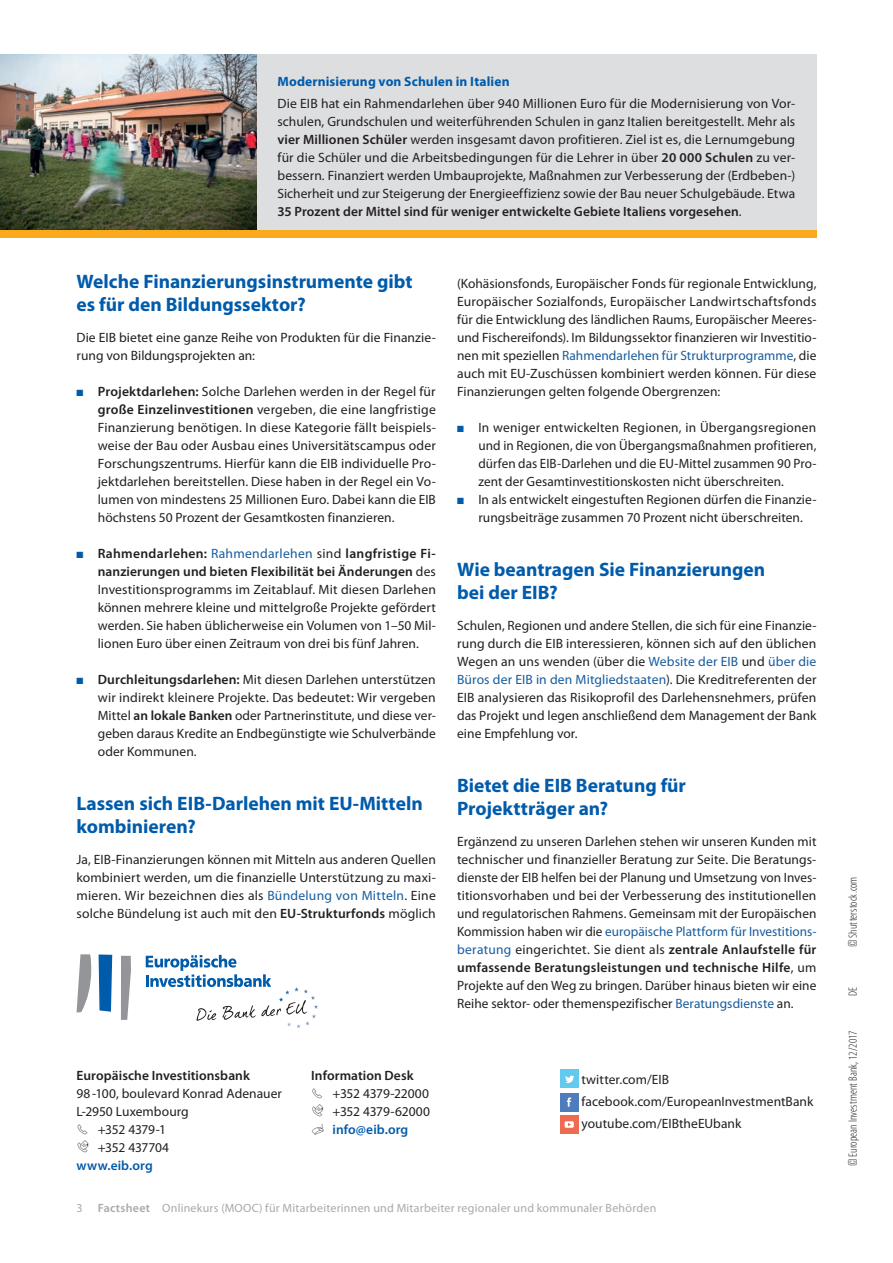
<style>
.page{position:relative;width:893px;height:1263px;background:#fff}
.page>*{position:absolute;margin:0;border:0;box-sizing:border-box;transform-origin:0 0}
.t1{font:700 19.5px/22.5px "Myriad Pro";color:#015bab}
.t2{font:13.5px/18px "Myriad Pro";letter-spacing:.005em;color:#231f20;text-align:justify}
.t3{font:600 13.5px "Myriad Pro";letter-spacing:.005em;color:#231f20}
.t4{font:700 13.5px "Myriad Pro";letter-spacing:.01em;color:#015bab}
.t5{font:13.5px/18px "Myriad Pro";letter-spacing:-.015em;color:#231f20;text-align:right}
.t6{font:600 13.5px "Myriad Pro";letter-spacing:.005em;color:#015bab}
.t7{font:13.5px/18px "Myriad Pro";letter-spacing:-.02em;color:#231f20;text-align:right}
.t8{font:12px "Myriad Pro";letter-spacing:.02em;color:#a8a9ad}
.t9{font:300 condensed 12px "Myriad Pro";letter-spacing:.01em;color:#231f20}
.s1{font-weight:600}
.s2{color:#015bab}
.s3{color:#175d9e}
.s4{font-family:"Rift";font-stretch:normal}
</style>
<div class="page">
<div style="left:256px;top:54px;width:560px;height:183px;background:#dddee0"></div>
<img style="left:0;top:54px;width:256px;height:176px">
<div style="left:0;top:230px;width:816px;height:8px;background:#f9a91b"></div>
<div style="left:560px;top:1070px;width:19px;height:18px;background:#61caee"></div>
<svg style="left:565px;top:1075px;width:9px;height:8px"></svg>
<div style="left:560px;top:1093px;width:18px;height:18px;background:#4e7cbe"></div>
<svg style="left:567px;top:1097px;width:4px;height:10px"></svg>
<div style="left:560px;top:1115px;width:18px;height:19px;background:#ee6b50"></div>
<svg style="left:565px;top:1121px;width:9px;height:7px"></svg>
<svg style="left:77px;top:954px;width:14px;height:58px"></svg>
<svg style="left:99px;top:954px;width:13px;height:58px"></svg>
<svg style="left:121px;top:956px;width:10px;height:64px"></svg>
<svg style="left:146px;top:955px;width:172px;height:73px"></svg>
<p class="t4" style="left:277px;top:73px;width:234px">Modernisierung von Schulen in Italien</p>
<p class="t2" style="left:277px;top:95px;width:519px">Die EIB hat ein Rahmendarlehen über 940 Millionen Euro für die Modernisierung von Vor&shy;schulen, Grundschulen und weiterführenden Schulen in ganz Italien bereitgestellt. Mehr als <span class="s1">vier Millionen Schüler</span> werden insgesamt davon profitieren. Ziel ist es, die Lernumgebung für die Schüler und die Arbeitsbedingungen für die Lehrer in über <span class="s1">20 000 Schulen</span> zu ver&shy;bessern. Finanziert werden Umbauprojekte, Maßnahmen zur Verbesserung der (Erdbeben-)<br>Sicherheit und zur Steigerung der Energieeffizienz sowie der Bau neuer Schulgebäude. Etwa <span class="s1">35 Prozent der Mittel sind für weniger entwickelte Gebiete Italiens vorgesehen</span>.</p>
<h1 class="t1" style="left:77px;top:270px;width:337px">Welche Finanzierungsinstrumente gibt es für den Bildungssektor?</h1>
<p class="t2" style="left:77px;top:329px;width:361px">Die EIB bietet eine ganze Reihe von Produkten für die Finanzie&shy;rung von Bildungsprojekten an:</p>
<p class="t2" style="left:98px;top:383px;width:340px;text-indent:-21px"><span class="s2">■</span> <span class="s1">Projektdarlehen:</span> Solche Darlehen werden in der Regel für <span class="s1">große Einzelinvestitionen</span> vergeben, die eine langfristige Finanzierung benötigen. In diese Kategorie fällt beispiels&shy;weise der Bau oder Ausbau eines Universitätscampus oder Forschungszentrums. Hierfür kann die EIB individuelle Pro&shy;jektdarlehen bereitstellen. Diese haben in der Regel ein Vo&shy;lumen von mindestens 25 Millionen Euro. Dabei kann die EIB höchstens 50 Prozent der Gesamtkosten finanzieren.</p>
<p class="t2" style="left:98px;top:545px;width:340px;text-indent:-21px"><span class="s2">■</span> <span class="s1">Rahmendarlehen:</span> <span class="s3">Rahmendarlehen</span> sind <span class="s1">langfristige Fi&shy;nanzierungen und bieten Flexibilität bei Änderungen</span> des Investitionsprogramms im Zeitablauf. Mit diesen Darlehen können mehrere kleine und mittelgroße Projekte gefördert werden. Sie haben üblicherweise ein Volumen von 1–50 Mil&shy;lionen Euro über einen Zeitraum von drei bis fünf Jahren.</p>
<p class="t2" style="left:98px;top:671px;width:340px;text-indent:-21px"><span class="s2">■</span> <span class="s1">Durchleitungsdarlehen:</span> Mit diesen Darlehen unterstützen wir indirekt kleinere Projekte. Das bedeutet: Wir vergeben Mittel <span class="s1">an lokale Banken</span> oder Partnerinstitute, und diese ver&shy;geben daraus Kredite an Endbegünstigte wie Schulverbände oder Kommunen.</p>
<h1 class="t1" style="left:77px;top:792px;width:348px">Lassen sich EIB-Darlehen mit EU-Mitteln kombinieren?</h1>
<p class="t2" style="left:77px;top:851px;width:361px">Ja, EIB-Finanzierungen können mit Mitteln aus anderen Quellen kombiniert werden, um die finanzielle Unterstützung zu maxi&shy;mieren. Wir bezeichnen dies als <span class="s3">Bündelung von Mitteln</span>. Eine solche Bündelung ist auch mit den <span class="s1">EU-Strukturfonds</span> möglich</p>
<p class="t2" style="left:457px;top:275px;width:361px">(Kohäsionsfonds, Europäischer Fonds für regionale Entwicklung, Europäischer Sozialfonds, Europäischer Landwirtschaftsfonds für die Entwicklung des ländlichen Raums, Europäischer Meeres&shy;und Fischereifonds). Im Bildungssektor finanzieren wir Investitio&shy;nen mit speziellen <span class="s3">Rahmendarlehen für Strukturprogramme</span>, die auch mit EU-Zuschüssen kombiniert werden können. Für diese Finanzierungen gelten folgende Obergrenzen:</p>
<p class="t2" style="left:478px;top:419px;width:340px;text-indent:-21px"><span class="s2">■</span> In weniger entwickelten Regionen, in Übergangsregionen und in Regionen, die von Übergangsmaßnahmen profitieren, dürfen das EIB-Darlehen und die EU-Mittel zusammen 90 Pro&shy;zent der Gesamtinvestitionskosten nicht überschreiten.</p>
<p class="t2" style="left:457px;top:491px;width:361px;text-align:center"><span class="s2">■</span> In als entwickelt eingestuften Regionen dürfen die Finanzie&shy;rungsbeiträge zusammen 70 Prozent nicht überschreiten.</p>
<h1 class="t1" style="left:457px;top:558px;width:310px">Wie beantragen Sie Finanzierungen bei der EIB?</h1>
<p class="t2" style="left:457px;top:617px;width:361px">Schulen, Regionen und andere Stellen, die sich für eine Finanzie&shy;rung durch die EIB interessieren, können sich auf den üblichen Wegen an uns wenden (über die <span class="s3">Website der EIB</span> und <span class="s3">über die Büros der EIB in den Mitgliedstaaten</span>). Die Kreditreferenten der EIB analysieren das Risikoprofil des Darlehensnehmers, prüfen das Projekt und legen anschließend dem Management der Bank eine Empfehlung vor.</p>
<h1 class="t1" style="left:457px;top:774px;width:230px">Bietet die EIB Beratung für<br>Projektträger an?</h1>
<p class="t2" style="left:457px;top:833px;width:361px">Ergänzend zu unseren Darlehen stehen wir unseren Kunden mit technischer und finanzieller Beratung zur Seite. Die Beratungs&shy;dienste der EIB helfen bei der Planung und Umsetzung von Inves&shy;titionsvorhaben und bei der Verbesserung des institutionellen und regulatorischen Rahmens. Gemeinsam mit der Europäischen Kommission haben wir die <span class="s3">europäische Plattform für Investitions&shy;beratung</span> eingerichtet. Sie dient als <span class="s1">zentrale Anlaufstelle für umfassende Beratungsleistungen und technische Hilfe</span>, um Projekte auf den Weg zu bringen. Darüber hinaus bieten wir eine Reihe sektor- oder themenspezifischer <span class="s3">Beratungsdienste</span> an.</p>
<p class="t3" style="left:77px;top:1068px;width:175px">Europäische Investitionsbank</p>
<p class="t2" style="left:77px;top:1085px;width:207px">98-100, boulevard Konrad Adenauer<br>L-2950 Luxembourg</p>
<p class="t7" style="left:77px;top:1121px;width:94px">✓ +352 4379-1 +352 437704</p>
<p class="t6" style="left:77px;top:1158px;width:78px">www.eib.org</p>
<p class="t3" style="left:311px;top:1068px;width:104px">Information Desk</p>
<p class="t5" style="left:311px;top:1085px;width:120px">✓ +352 4379-22000 +352 4379-62000</p>
<p class="t6" style="left:333px;top:1122px;width:77px">info@eib.org</p>
<p class="t2" style="left:581px;top:1068px;width:233px;line-height:22.2px;text-align:left">twitter.com/EIB facebook.com/EuropeanInvestmentBank youtube.com/EIBtheEUbank</p>
<p class="t8" style="left:77px;top:1202px;width:8px">3</p>
<p class="t8" style="left:98px;top:1202px;width:560px"><span class="s1">Factsheet</span> Onlinekurs (MOOC) für Mitarbeiterinnen und Mitarbeiter regionaler und kommunaler Behörden</p>
<p class="t9" style="left:846px;top:947px;width:72px;rotate:-90deg"><span class="s4">©</span> Shutterstock.com</p>
<p class="t9" style="left:846px;top:996px;width:11px;rotate:-90deg">DE</p>
<p class="t9" style="left:846px;top:1166px;width:137px;rotate:-90deg"><span class="s4">©</span> European Investment Bank, 12/2017</p>
</div>
